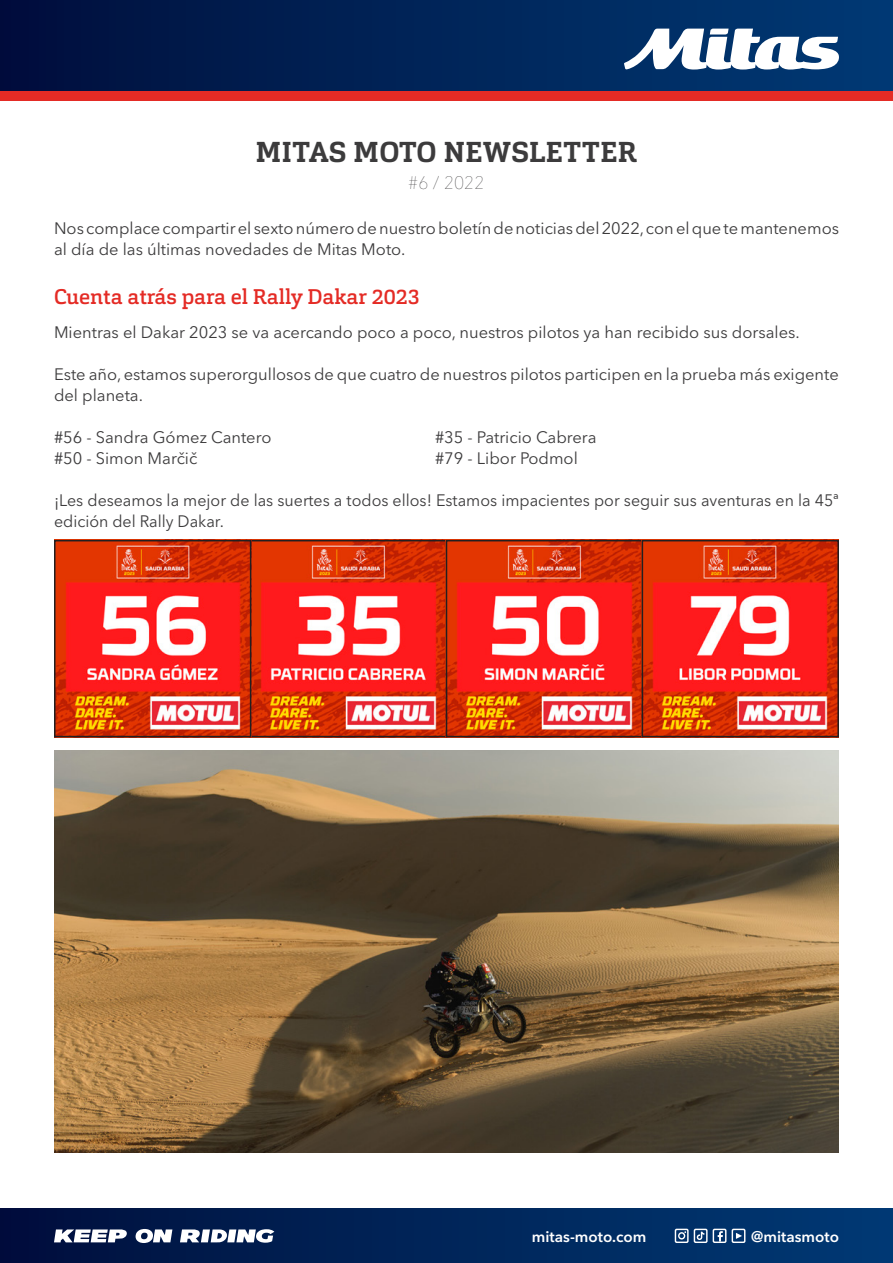
<style>
.page{position:relative;width:893px;height:1263px;background:#fff}
.page>*{position:absolute;margin:0;border:0;box-sizing:border-box;transform-origin:0 0}
.t1{font:700 28.5px "Cargan";letter-spacing:.01em;color:#3c3b3c}
.t2{font:500 21px "Cargan";color:#e42b25}
.t3{font:200 18px "Avenir Next LT Pro";color:#3c3b3c}
.t4{font:16.5px/21px "Avenir Next LT Pro";color:#3c3b3c}
.t5{font:600 15.3px "Avenir Next LT Pro";color:#fff}
</style>
<div class="page">
<div style="left:0;top:1209px;width:893px;height:54px;background:linear-gradient(to right,#000f3d,#003a75)"></div>
<svg style="left:54px;top:1229px;width:73px;height:13px"></svg>
<svg style="left:135px;top:1229px;width:37px;height:14px"></svg>
<svg style="left:180px;top:1229px;width:94px;height:14px"></svg>
<svg style="left:675px;top:1229px;width:51px;height:14px"></svg>
<svg style="left:732px;top:1229px;width:13px;height:14px"></svg>
<div style="left:0;top:0;width:893px;height:92px;background:linear-gradient(to right,#000e3d,#013b75)"></div>
<div style="left:0;top:92px;width:893px;height:9px;background:#e42b25"></div>
<svg style="left:624px;top:29px;width:216px;height:41px"></svg>
<img style="left:57px;top:543px;width:779px;height:191px">
<div style="left:250px;top:540px;width:197px;height:197px;border:2px solid #231f20"></div>
<div style="left:54px;top:540px;width:197px;height:197px;border:2px solid #231f20"></div>
<div style="left:446px;top:540px;width:197px;height:197px;border:2px solid #231f20"></div>
<div style="left:642px;top:540px;width:197px;height:197px;border:2px solid #231f20"></div>
<img style="left:54px;top:750px;width:785px;height:402px">
<h1 class="t1" style="left:256px;top:133px;width:383px">MITAS MOTO NEWSLETTER</h1>
<p class="t3" style="left:408px;top:172px;width:77px">#6 / 2022</p>
<p class="t4" style="left:54px;top:218px;width:787px">Nos complace compartir el sexto número de nuestro boletín de noticias del 2022, con el que te mantenemos al día de las últimas novedades de Mitas Moto.</p>
<p class="t2" style="left:54px;top:284px;width:368px">Cuenta atrás para el Rally Dakar 2023</p>
<p class="t4" style="left:54px;top:322px;width:747px">Mientras el Dakar 2023 se va acercando poco a poco, nuestros pilotos ya han recibido sus dorsales.</p>
<p class="t4" style="left:54px;top:364px;width:786px">Este año, estamos superorgullosos de que cuatro de nuestros pilotos participen en la prueba más exigente del planeta.</p>
<p class="t4" style="left:54px;top:427px;width:219px">#56 - Sandra Gómez Cantero</p>
<p class="t4" style="left:435px;top:427px;width:163px">#35 - Patricio Cabrera</p>
<p class="t4" style="left:54px;top:448px;width:145px">#50 - Simon Marčič</p>
<p class="t4" style="left:435px;top:448px;width:144px">#79 - Libor Podmol</p>
<p class="t4" style="left:54px;top:490px;width:786px">¡Les deseamos la mejor de las suertes a todos ellos! Estamos impacientes por seguir sus aventuras en la 45ª edición del Rally Dakar.</p>
<p class="t5" style="left:532px;top:1227px;width:116px">mitas-moto.com</p>
<p class="t5" style="left:751px;top:1227px;width:89px">@mitasmoto</p>
</div>
